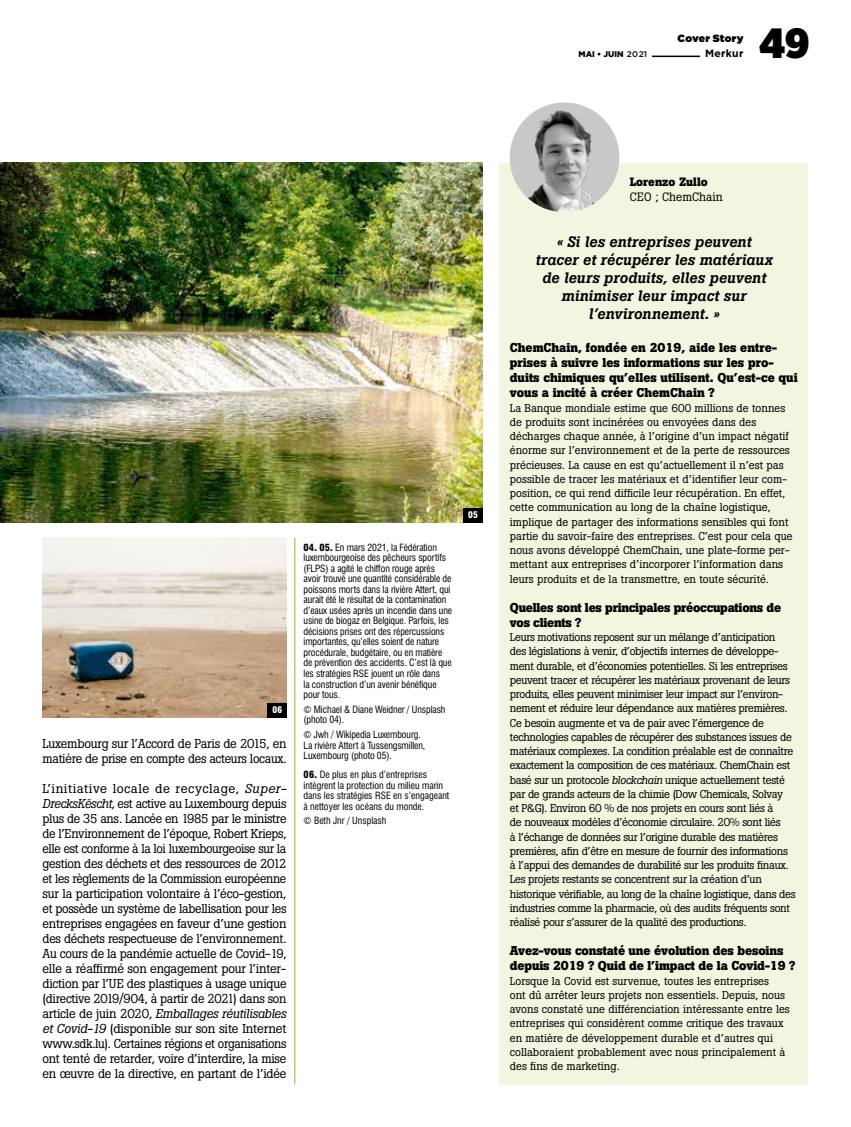
<style>
.page{position:relative;width:851px;height:1127px;background:#fff}
.page>*{position:absolute;margin:0;border:0;box-sizing:border-box;transform-origin:0 0}
.t1{font:900 42px "Gotham Narrow";color:#000}
.t2{font:italic 500 15px/18px "Boton Pro";letter-spacing:.01em;color:#000;text-align:center}
.t3{font:12.75px/15px "Boton";letter-spacing:-.02em;color:#000;text-align:justify;scale:1.05 1}
.t4{font:700 12.75px/15px "Boton Pro";color:#000}
.t5{font:12.75px/15px "Boton";letter-spacing:-.02em;color:#000}
.t6{font:700 12.75px/15px "Boton Pro";letter-spacing:-.02em;color:#000}
.t7{font:12px "Boton";color:#000}
.t8{font:700 12px "Boton Pro";color:#000}
.t9{font:11.25px/14.2px "Boton";letter-spacing:-.03em;color:#000}
.t10{font:11.25px/14.2px "Boton";color:#000}
.t11{font:10.5px "Gotham Ultra";letter-spacing:.02em;color:#000}
.t12{font:700 10.5px "Gotham";letter-spacing:.025em;color:#000}
.t13{font:condensed 9.75px/10.5px "Swiss 721 BT";letter-spacing:-.01em;color:#000}
.t14{font:900 condensed 9px "Swiss 721 BT";color:#fff}
.t15{font:900 8.25px "Gotham";color:#000}
.s1{font-weight:500}
.s2{font-style:italic}
.s3{font-weight:900}
</style>
<div class="page">
<hr style="left:652px;top:56px;width:48px;height:1px;background:#000">
<hr style="left:294px;top:538px;width:1px;height:546px;background:#9eb134">
<div style="left:499px;top:163px;width:309px;height:921px;background:#f4f5e1"></div>
<div style="left:509px;top:102px;width:110px;height:110px;background:#c8c8c7;border-radius:50%"></div>
<img style="left:522px;top:103px;width:97px;height:109px">
<img style="left:0;top:163px;width:482px;height:360px">
<img style="left:43px;top:538px;width:243px;height:180px">
<div style="left:463px;top:508px;width:19px;height:14px;background:#000"></div>
<div style="left:267px;top:703px;width:19px;height:14px;background:#000"></div>
<p class="t11" style="left:677px;top:33px;width:67px">Cover Story</p>
<p class="t15" style="left:578px;top:50px;width:70px">MAI • JUIN <span class="s1">2021</span></p>
<p class="t12" style="left:705px;top:48px;width:40px">Merkur</p>
<h1 class="t1" style="left:759px;top:14px;width:51px">49</h1>
<p class="t14" style="left:272px;top:704px;width:11px">06</p>
<p class="t5" style="left:43px;top:736px;width:245px">Luxembourg sur l’Accord de Paris de 2015, en matière de prise en compte des acteurs locaux.</p>
<p class="t3" style="left:43px;top:781px;width:234px">L’initiative locale de recyclage, <span class="s2">Super-DrecksKëscht,</span> est active au Luxembourg depuis plus de 35 ans. Lancée en 1985 par le ministre de l’Environnement de l’époque, Robert Krieps, elle est conforme à la loi luxembourgeoise sur la gestion des déchets et des ressources de 2012 et les règlements de la Commission européenne sur la participation volontaire à l’éco-gestion, et possède un système de labellisation pour les entreprises engagées en faveur d’une gestion des déchets respectueuse de l’environnement.<br>Au cours de la pandémie actuelle de Covid-19, elle a réaffirmé son engagement pour l’inter&shy;diction par l’UE des plastiques à usage unique (directive 2019/904, à partir de 2021) dans son article de juin 2020, <span class="s2">Emballages réutilisables et Covid-19</span> (disponible sur son site Internet www.sdk.lu). Certaines régions et organisations ont tenté de retarder, voire d’interdire, la mise en œuvre de la directive, en partant de l’idée</p>
<p class="t13" style="left:303px;top:542px;width:150px"><span class="s3">04. 05.</span> En mars 2021, la Fédération luxembourgeoise des pêcheurs sportifs (FLPS) a agité le chiffon rouge après avoir trouvé une quantité considérable de poissons morts dans la rivière Attert, qui aurait été le résultat de la contamination d’eaux usées après un incendie dans une usine de biogaz en Belgique. Parfois, les décisions prises ont des répercussions importantes, qu’elles soient de nature procédurale, budgétaire, ou en matière de prévention des accidents. C’est là que les stratégies RSE jouent un rôle dans<br>la construction d’un avenir bénéfique pour tous.</p>
<p class="t13" style="left:303px;top:704px;width:143px">© Michael &amp; Diane Weidner / Unsplash (photo 04).</p>
<p class="t13" style="left:303px;top:729px;width:123px">© Jwh / Wikipedia Luxembourg.<br>La rivière Attert à Tussengsmillen,<br>Luxembourg (photo 05).</p>
<p class="t13" style="left:303px;top:769px;width:147px"><span class="s3">06.</span> De plus en plus d’entreprises intègrent la protection du milieu marin dans les stratégies RSE en s’engageant à nettoyer les océans du monde.</p>
<p class="t13" style="left:303px;top:815px;width:84px">© Beth Jnr / Unsplash</p>
<p class="t14" style="left:468px;top:509px;width:11px">05</p>
<p class="t8" style="left:629px;top:174px;width:79px">Lorenzo Zullo</p>
<p class="t7" style="left:629px;top:190px;width:94px">CEO ; ChemChain</p>
<h2 class="t2" style="left:535px;top:233px;width:238px">« Si les entreprises peuvent tracer et récupérer les matériaux de leurs produits, elles peuvent minimiser leur impact sur l’environnement. »</h2>
<p class="t4" style="left:510px;top:340px;width:289px">ChemChain, fondée en 2019, aide les entre&shy;prises à suivre les informations sur les pro&shy;duits chimiques qu’elles utilisent. Qu’est-ce qui vous a incité à créer ChemChain ?</p>
<p class="t10" style="left:510px;top:400px;width:284px">La Banque mondiale estime que 600 millions de tonnes de produits sont incinérées ou envoyées dans des décharges chaque année, à l’origine d’un impact négatif énorme sur l’environnement et de la perte de ressources précieuses. La cause en est qu’actuellement il n’est pas possible de tracer les matériaux et d’identifier leur com&shy;position, ce qui rend difficile leur récupération. En effet, cette communication au long de la chaîne logistique, implique de partager des informations sensibles qui font partie du savoir-faire des entreprises. C’est pour cela que nous avons développé ChemChain, une plate-forme per&shy;mettant aux entreprises d’incorporer l’information dans leurs produits et de la transmettre, en toute sécurité.</p>
<p class="t6" style="left:510px;top:600px;width:273px">Quelles sont les principales préoccupations de vos clients ?</p>
<p class="t9" style="left:510px;top:630px;width:287px">Leurs motivations reposent sur un mélange d’anticipation<br>des législations à venir, d’objectifs internes de développe&shy;ment durable, et d’économies potentielles. Si les entreprises peuvent tracer et récupérer les matériaux provenant de leurs produits, elles peuvent minimiser leur impact sur l’environ&shy;nement et réduire leur dépendance aux matières premières.<br>Ce besoin augmente et va de pair avec l’émergence de technologies capables de récupérer des substances issues de matériaux complexes. La condition préalable est de connaître exactement la composition de ces matériaux. ChemChain est basé sur un protocole <span class="s2">blockchain</span> unique actuellement testé par de grands acteurs de la chimie (Dow Chemicals, Solvay<br>et P&amp;G). Environ 60 % de nos projets en cours sont liés à<br>de nouveaux modèles d’économie circulaire. 20% sont liés<br>à l’échange de données sur l’origine durable des matières premières, afin d’être en mesure de fournir des informations à l’appui des demandes de durabilité sur les produits finaux.<br>Les projets restants se concentrent sur la création d’un historique vérifiable, au long de la chaîne logistique, dans des industries comme la pharmacie, où des audits fréquents sont réalisé pour s’assurer de la qualité des productions.</p>
<p class="t4" style="left:510px;top:943px;width:287px">Avez-vous constaté une évolution des besoins depuis 2019 ? Quid de l’impact de la Covid-19 ?</p>
<p class="t10" style="left:510px;top:973px;width:281px">Lorsque la Covid est survenue, toutes les entreprises<br>ont dû arrêter leurs projets non essentiels. Depuis, nous avons constaté une différenciation intéressante entre les entreprises qui considèrent comme critique des travaux en matière de développement durable et d’autres qui collaboraient probablement avec nous principalement à des fins de marketing.</p>
</div>
